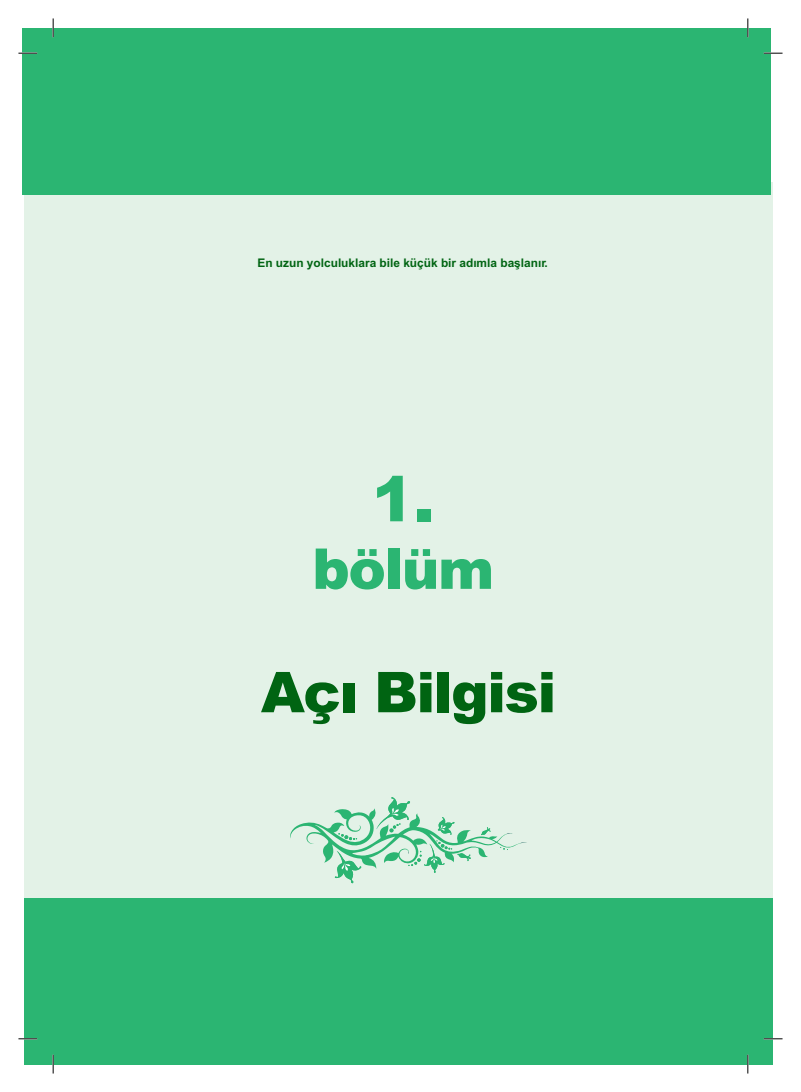
<style>
.page{position:relative;width:801px;height:1092px;background:#fff}
.page>*{position:absolute;margin:0;border:0;box-sizing:border-box;transform-origin:0 0}
.t1{font:900 62.5px "Arial";color:#2bb572}
.t2{font:900 56.25px "Arial";letter-spacing:-.025em;color:#006412}
.t3{font:900 56.25px "Arial";letter-spacing:-.025em;color:#2bb572}
.t4{font:700 11.88px "Arial";color:#006412}
</style>
<div class="page">
<div style="left:24px;top:182px;width:748px;height:746px;background:#e3f2e7"></div>
<div style="left:23px;top:28px;width:748px;height:167px;background:#2bb572"></div>
<svg style="left:290px;top:797px;width:237px;height:86px"></svg>
<div style="left:25px;top:898px;width:748px;height:166px;background:#2bb572"></div>
<svg style="left:18px;top:52px;width:19px;height:2px"></svg>
<svg style="left:764px;top:52px;width:18px;height:2px"></svg>
<svg style="left:18px;top:1037px;width:19px;height:2px"></svg>
<svg style="left:764px;top:1038px;width:18px;height:1px"></svg>
<svg style="left:52px;top:18px;width:2px;height:19px"></svg>
<svg style="left:52px;top:1054px;width:2px;height:19px"></svg>
<svg style="left:747px;top:18px;width:1px;height:19px"></svg>
<svg style="left:747px;top:1054px;width:1px;height:19px"></svg>
<p class="t4" style="left:257px;top:254px;width:292px">En uzun yolculuklara bile küçük bir adımla başlanır.</p>
<h1 class="t1" style="left:372px;top:453px;width:64px">1.</h1>
<h2 class="t3" style="left:312px;top:528px;width:183px">bölüm</h2>
<h2 class="t2" style="left:261px;top:651px;width:297px">Açı Bilgisi</h2>
</div>
